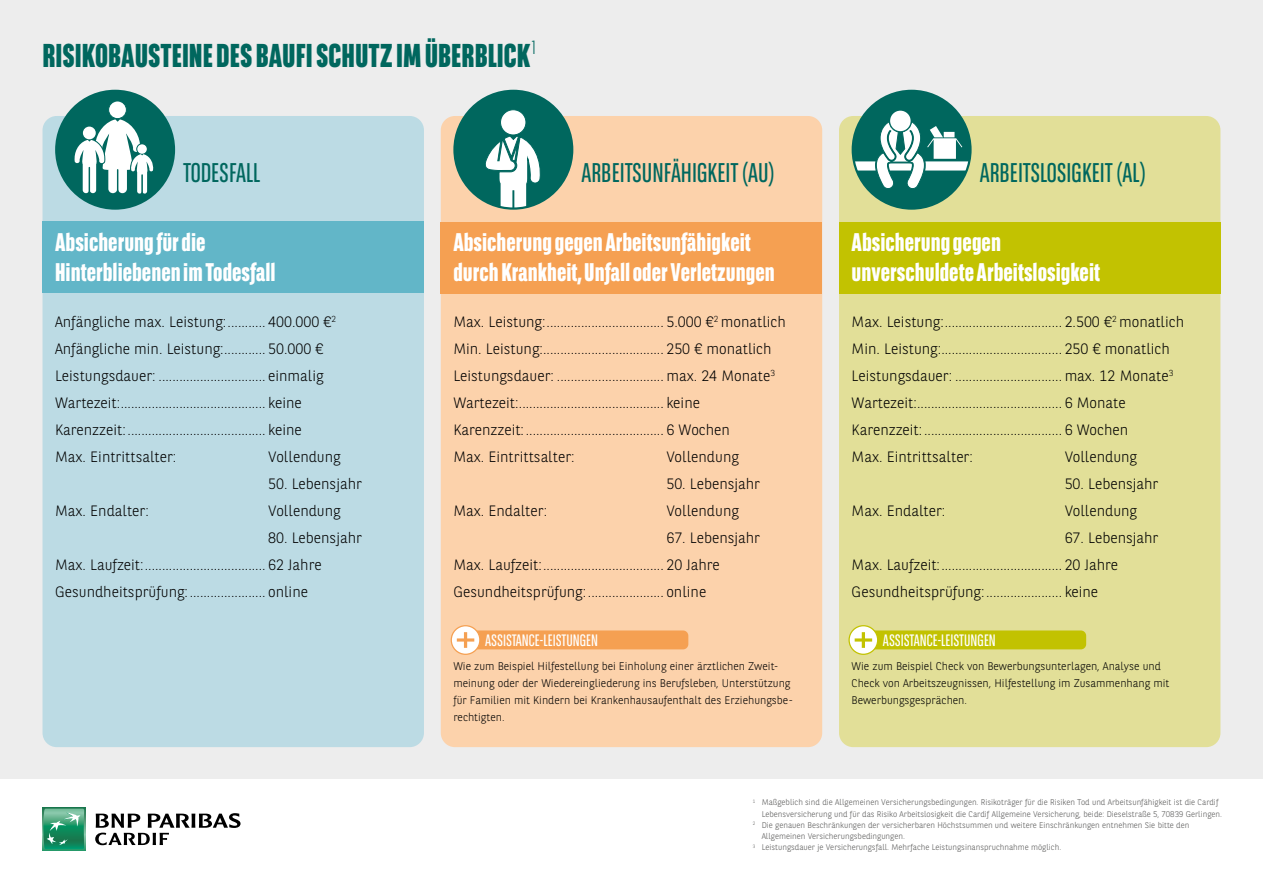
<style>
.page{position:relative;width:1263px;height:893px;background:#fff}
.page>*{position:absolute;margin:0;border:0;box-sizing:border-box;transform-origin:0 0}
.t1{font:800 33px "BNPP Sans Condensed";color:#00675e}
.t2{font:27px "BNPP Sans Condensed";color:#00675e}
.t3{font:800 25.5px/30px "BNPP Sans Condensed";color:#fff}
.t4{font:16.5px "BNPP Sans Condensed";color:#fff}
.t5{font:300 15px/27px "BNPP Sans";color:#000}
.t6{font:300 11.1px/17.1px "BNPP Sans";color:#000}
.t7{font:300 8.25px "BNPP Sans";color:#575756}
</style>
<div class="page">
<div style="left:0;top:0;width:1263px;height:778px;background:#ededed"></div>
<svg style="left:43px;top:808px;width:42px;height:42px"></svg>
<svg style="left:43px;top:809px;width:41px;height:40px;background:#41a17b"></svg>
<svg style="left:95px;top:813px;width:146px;height:32px"></svg>
<div style="left:43px;top:116px;width:381px;height:631px;background:#bcdbe4;border-radius:14px"></div>
<div style="left:441px;top:116px;width:381px;height:631px;background:#fcd2ab;border-radius:14px"></div>
<div style="left:839px;top:116px;width:381px;height:631px;background:#e2df98;border-radius:14px"></div>
<div style="left:43px;top:222px;width:381px;height:71px;background:#62b6c8"></div>
<div style="left:441px;top:223px;width:381px;height:71px;background:#f5a052"></div>
<div style="left:839px;top:223px;width:381px;height:71px;background:#c2c201"></div>
<div style="left:853px;top:91px;width:117px;height:118px;background:#00675e;border-radius:50%"></div>
<div style="left:890px;top:111px;width:21px;height:20px;background:#fff;border-radius:50%"></div>
<svg style="left:853px;top:121px;width:117px;height:68px"></svg>
<div style="left:852px;top:90px;width:119px;height:120px;border:2px solid #00675e;border-radius:50%"></div>
<div style="left:454px;top:91px;width:118px;height:118px;background:#00675e;border-radius:50%"></div>
<svg style="left:485px;top:136px;width:57px;height:73px"></svg>
<div style="left:500px;top:110px;width:26px;height:25px;background:#fff;border-radius:50%"></div>
<div style="left:500px;top:110px;width:26px;height:25px;border:1px solid #00675e;border-radius:50%"></div>
<div style="left:453px;top:90px;width:120px;height:120px;border:2px solid #00675e;border-radius:50%"></div>
<div style="left:56px;top:91px;width:118px;height:118px;background:#00675e;border-radius:50%"></div>
<div style="left:109px;top:101px;width:17px;height:18px;background:#fff;border-radius:50%"></div>
<div style="left:109px;top:101px;width:17px;height:18px;border:1px solid #00675e;border-radius:50%"></div>
<svg style="left:73px;top:119px;width:82px;height:78px"></svg>
<div style="left:55px;top:90px;width:120px;height:120px;border:2px solid #00675e;border-radius:50%"></div>
<div style="left:462px;top:630px;width:226px;height:19px;background:#f5a052;border-radius:5px"></div>
<svg style="left:451px;top:626px;width:29px;height:28px"></svg>
<svg style="left:457px;top:632px;width:17px;height:16px"></svg>
<div style="left:451px;top:625px;width:29px;height:30px;border:1px solid #f5a052;border-radius:50%"></div>
<div style="left:860px;top:630px;width:226px;height:19px;background:#c2c201;border-radius:5px"></div>
<svg style="left:849px;top:626px;width:29px;height:28px"></svg>
<svg style="left:855px;top:632px;width:17px;height:16px"></svg>
<div style="left:848px;top:625px;width:30px;height:30px;border:1px solid #c2c201;border-radius:50%"></div>
<h1 class="t1" style="left:43px;top:35px;width:495px">RISIKOBAUSTEINE DES BAUFISCHUTZ IM ÜBERBLICK<sup>1</sup></h1>
<h2 class="t2" style="left:183px;top:155px;width:79px">TODESFALL</h2>
<h2 class="t2" style="left:581px;top:155px;width:194px">ARBEITSUNFÄHIGKEIT (AU)</h2>
<h3 class="t3" style="left:55px;top:227px;width:222px">Absicherung für die<br>Hinterbliebenen im Todesfall</h3>
<p class="t5" style="left:55px;top:307px;width:282px">Anfängliche max. Leistung:........... 400.000 €<sup>2<br></sup>Anfängliche min. Leistung:............ 50.000 € Leistungsdauer: ............................... einmalig Wartezeit:.......................................... keine Karenzzeit: ........................................ keine Max. Eintrittsalter:</p>
<p class="t5" style="left:268px;top:442px;width:74px">Vollendung</p>
<p class="t5" style="left:268px;top:469px;width:95px">50. Lebensjahr</p>
<p class="t5" style="left:55px;top:496px;width:95px">Max. Endalter:</p>
<p class="t5" style="left:268px;top:496px;width:74px">Vollendung</p>
<p class="t5" style="left:55px;top:523px;width:308px;text-indent:213px">80. Lebensjahr<br>Max. Laufzeit:................................... 62 Jahre<br>Gesundheitsprüfung:...................... online</p>
<h3 class="t3" style="left:453px;top:227px;width:323px">Absicherung gegen Arbeitsunfähigkeit durch Krankheit, Unfall oder Verletzungen</h3>
<p class="t5" style="left:453px;top:307px;width:334px">Max. Leistung:.................................. 5.000 €<sup>2</sup> monatlich Min. Leistung:................................... 250 € monatlich Leistungsdauer: ............................... max. 24 Monate<sup>3<br></sup>Wartezeit:.......................................... keine<br>Karenzzeit: ........................................ 6 Wochen<br>Max. Eintrittsalter:</p>
<p class="t5" style="left:666px;top:442px;width:74px">Vollendung</p>
<p class="t5" style="left:666px;top:469px;width:95px">50. Lebensjahr</p>
<p class="t5" style="left:453px;top:496px;width:95px">Max. Endalter:</p>
<p class="t5" style="left:666px;top:496px;width:74px">Vollendung</p>
<p class="t5" style="left:453px;top:523px;width:308px;text-indent:213px">67. Lebensjahr<br>Max. Laufzeit:................................... 20 Jahre<br>Gesundheitsprüfung:...................... online</p>
<p class="t4" style="left:485px;top:630px;width:114px">ASSISTANCE-LEISTUNGEN</p>
<h2 class="t2" style="left:980px;top:155px;width:167px">ARBEITSLOSIGKEIT (AL)</h2>
<h3 class="t3" style="left:852px;top:227px;width:250px">Absicherung gegen unverschuldete Arbeitslosigkeit</h3>
<p class="t5" style="left:852px;top:307px;width:334px">Max. Leistung:.................................. 2.500 €<sup>2</sup> monatlich Min. Leistung:................................... 250 € monatlich Leistungsdauer: ............................... max. 12 Monate<sup>3<br></sup>Wartezeit:.......................................... 6 Monate Karenzzeit: ........................................ 6 Wochen<br>Max. Eintrittsalter:</p>
<p class="t5" style="left:1065px;top:442px;width:74px">Vollendung</p>
<p class="t5" style="left:1065px;top:469px;width:95px">50. Lebensjahr</p>
<p class="t5" style="left:852px;top:496px;width:95px">Max. Endalter:</p>
<p class="t5" style="left:1065px;top:496px;width:74px">Vollendung</p>
<p class="t5" style="left:852px;top:523px;width:308px;text-indent:213px">67. Lebensjahr<br>Max. Laufzeit:................................... 20 Jahre<br>Gesundheitsprüfung:...................... keine</p>
<p class="t4" style="left:883px;top:630px;width:114px">ASSISTANCE-LEISTUNGEN</p>
<p class="t6" style="left:453px;top:657px;width:341px">Wie zum Beispiel Hilfestellung bei Einholung einer ärztlichen Zweit&shy;meinung oder der Wiedereingliederung ins Berufsleben, Unterstützung für Familien mit Kindern bei Krankenhausaufenthalt des Erziehungsbe&shy;rechtigten.</p>
<p class="t6" style="left:852px;top:657px;width:319px">Wie zum Beispiel Check von Bewerbungsunterlagen, Analyse und<br>Check von Arbeitszeugnissen, Hilfestellung im Zusammenhang mit<br>Bewerbungsgesprächen.</p>
<p class="t7" style="left:753px;top:797px;width:467px"><sup>1</sup> Maßgeblich sind die Allgemeinen Versicherungsbedingungen. Risikoträger für die Risiken Tod und Arbeitsunfähigkeit ist die Cardif</p>
<p class="t7" style="left:762px;top:808px;width:462px">Lebensversicherung und für das Risiko Arbeitslosigkeit die Cardif Allgemeine Versicherung, beide: Dieselstraße 5, 70839 Gerlingen.</p>
<p class="t7" style="left:753px;top:819px;width:438px"><sup>2</sup> Die genauen Beschränkungen der versicherbaren Höchstsummen und weitere Einschränkungen entnehmen Sie bitte den</p>
<p class="t7" style="left:762px;top:831px;width:145px">Allgemeinen Versicherungsbedingungen.</p>
<p class="t7" style="left:753px;top:842px;width:310px"><sup>3</sup> Leistungsdauer je Versicherungsfall. Mehrfache Leistungsinanspruchnahme möglich.</p>
</div>
